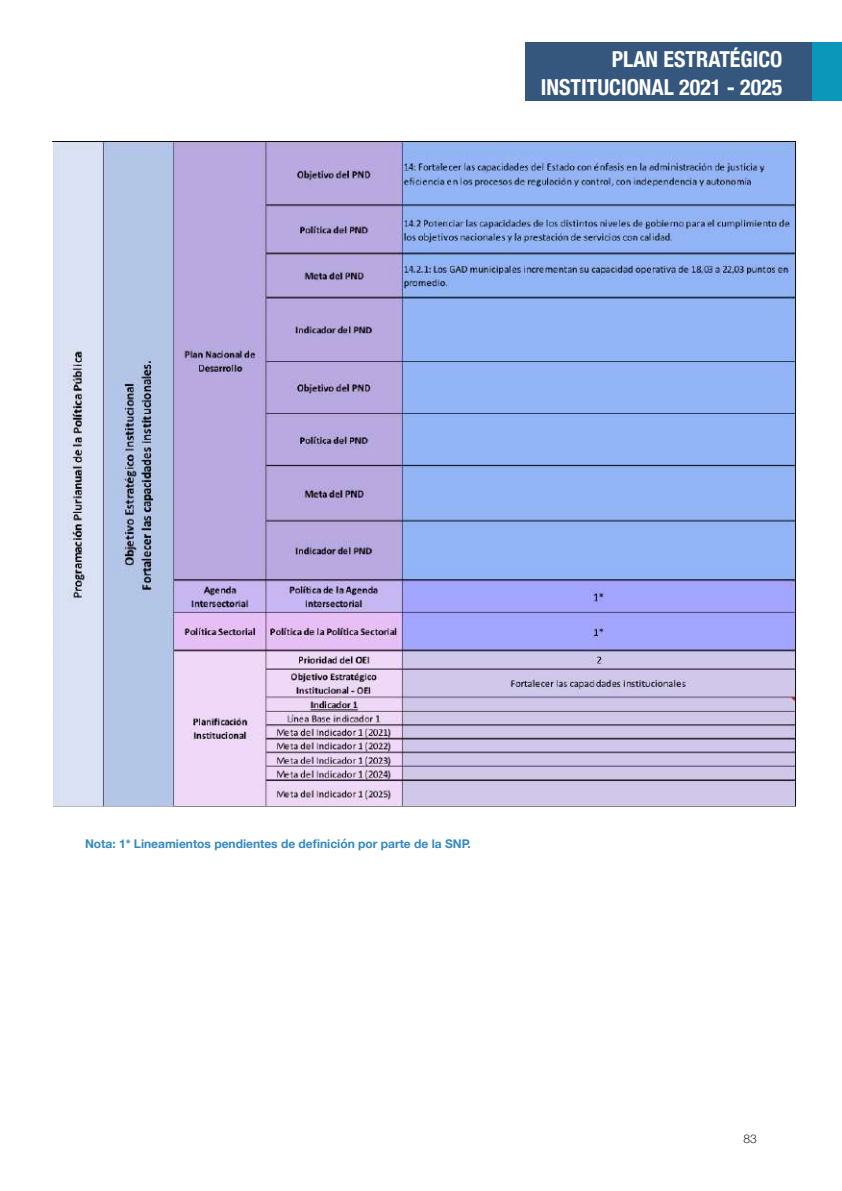
<style>
.page{position:relative;width:842px;height:1191px;background:#fff}
.page>*{position:absolute;margin:0;border:0;box-sizing:border-box;transform-origin:0 0}
.t1{font:700 condensed 22px/28px "Helvetica Neue";color:#fff;text-align:right}
.t2{font:700 12px "Helvetica Neue";color:#3389c1}
.t3{font:300 12px "Helvetica Neue";color:#231f20}
</style>
<div class="page">
<div style="left:525px;top:43px;width:287px;height:58px;background:#35577e"></div>
<div style="left:812px;top:43px;width:30px;height:58px;background:#0b97b9"></div>
<img style="left:52px;top:141px;width:744px;height:665px">
<h1 class="t1" style="left:541px;top:43px;width:243px">PLAN ESTRATÉGICO<br>INSTITUCIONAL 2021 - 2025</h1>
<p class="t2" style="left:85px;top:834px;width:387px">Nota: 1* Lineamientos pendientes de definición por parte de la SNP.</p>
<p class="t3" style="left:744px;top:1129px;width:15px">83</p>
</div>
